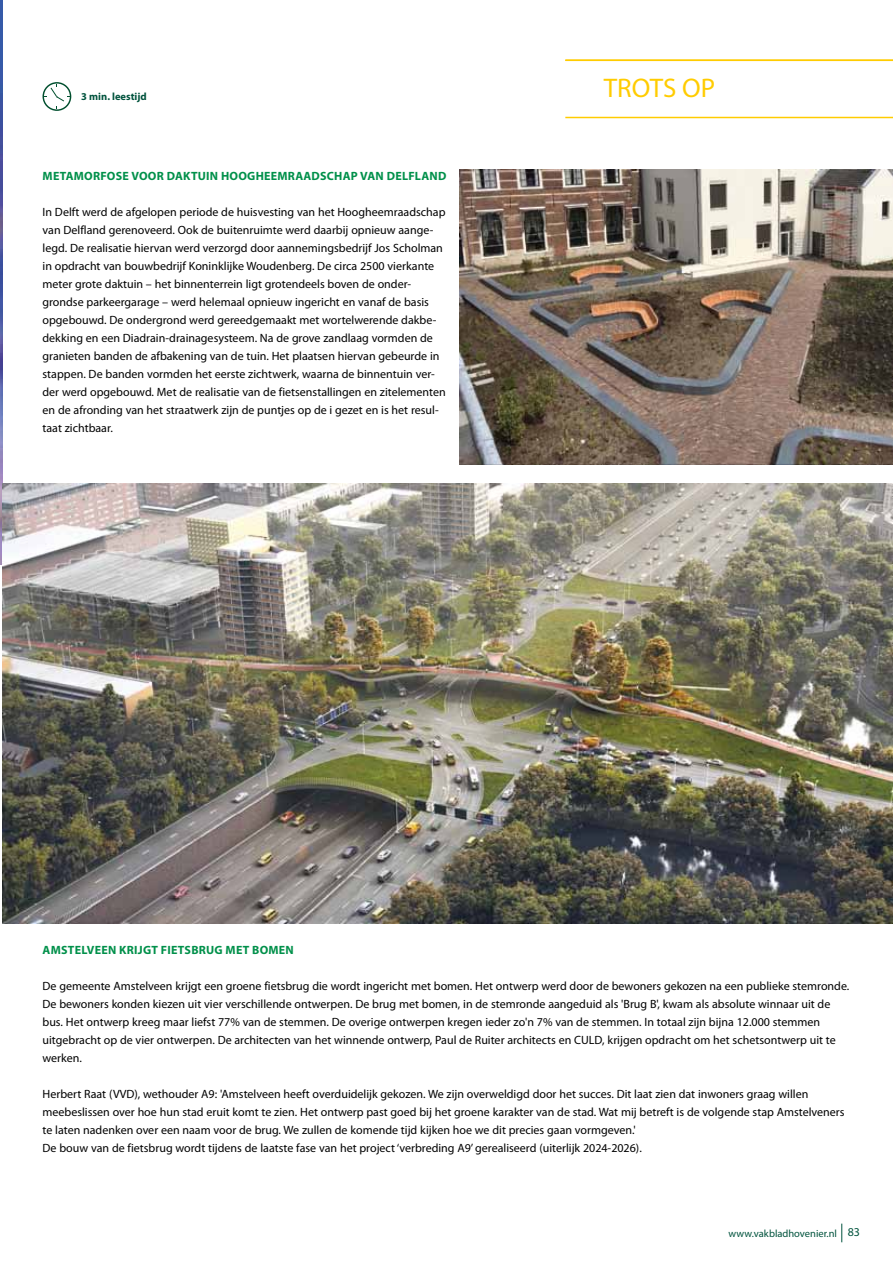
<style>
.page{position:relative;width:893px;height:1263px;background:#fff}
.page>*{position:absolute;margin:0;border:0;box-sizing:border-box;transform-origin:0 0}
.t1{font:27px "Myriad Pro";color:#fc0}
.t2{font:12px/18px "Myriad Pro";color:#000}
.t3{font:700 12px "Myriad Pro";letter-spacing:.02em;color:#00904a}
.t4{font:10.5px "Myriad Pro";color:#00533d}
.t5{font:700 10.5px "Myriad Pro";color:#00533d}
.s1{font-size:12px}
</style>
<div class="page">
<svg style="left:841px;top:1223px;width:1px;height:19px"></svg>
<hr style="left:565px;top:117px;width:328px;height:1px;background:#fc0">
<hr style="left:565px;top:60px;width:328px;height:1px;background:#fc0">
<svg style="left:43px;top:82px;width:28px;height:29px"></svg>
<img style="left:0;top:0;width:2px;height:565px">
<img style="left:459px;top:170px;width:434px;height:294px">
<img style="left:2px;top:484px;width:891px;height:440px">
<p class="t5" style="left:81px;top:90px;width:67px">3 MIN. LEESTIJD</p>
<p class="t3" style="left:43px;top:168px;width:222px">METAMORFOSE VOOR DAKTUIN HOOGHEEM</p>
<p class="t3" style="left:288px;top:168px;width:17px">RAAD</p>
<p class="t3" style="left:320px;top:168px;width:127px">SCHAP VAN DELFLAND</p>
<p class="t2" style="left:43px;top:203px;width:405px">In Delft werd de afgelopen periode de huisvesting van het Hoogheemraadschap van Delfland gerenoveerd. Ook de buitenruimte werd daarbij opnieuw aange&shy;legd. De realisatie hiervan werd verzorgd door aannemingsbedrijf Jos Scholman in opdracht van bouwbedrijf Koninklijke Woudenberg. De circa 2500 vierkante meter grote daktuin – het binnenterrein ligt grotendeels boven de onder&shy;grondse parkeergarage – werd helemaal opnieuw ingericht en vanaf de basis opgebouwd. De ondergrond werd gereedgemaakt met wortelwerende dakbe&shy;dekking en een Diadrain-drainagesysteem. Na de grove zandlaag vormden de granieten banden de afbakening van de tuin. Het plaatsen hiervan gebeurde in stappen. De banden vormden het eerste zichtwerk, waarna de binnentuin ver&shy;der werd opgebouwd. Met de realisatie van de fietsenstallingen en zitelementen en de afronding van het straatwerk zijn de puntjes op de i gezet en is het resul&shy;taat zichtbaar.</p>
<h1 class="t1" style="left:604px;top:71px;width:113px">TROTS OP</h1>
<p class="t3" style="left:43px;top:942px;width:253px">AMSTELVEEN KRIJGT FIETSBRUG MET BOMEN</p>
<p class="t2" style="left:43px;top:977px;width:808px">De gemeente Amstelveen krijgt een groene fietsbrug die wordt ingericht met bomen. Het ontwerp werd door de bewoners gekozen na een publieke stemronde.<br>De bewoners konden kiezen uit vier verschillende ontwerpen. De brug met bomen, in de stemronde aangeduid als 'Brug B', kwam als absolute winnaar uit de bus. Het ontwerp kreeg maar liefst 77% van de stemmen. De overige ontwerpen kregen ieder zo'n 7% van de stemmen. In totaal zijn bijna 12.000 stemmen uitgebracht op de vier ontwerpen. De architecten van het winnende ontwerp, Paul de Ruiter architects en CULD, krijgen opdracht om het schetsontwerp uit te werken.</p>
<p class="t2" style="left:43px;top:1085px;width:803px">Herbert Raat (VVD), wethouder A9: 'Amstelveen heeft overduidelijk gekozen. We zijn overweldigd door het succes. Dit laat zien dat inwoners graag willen meebeslissen over hoe hun stad eruit komt te zien. Het ontwerp past goed bij het groene karakter van de stad. Wat mij betreft is de volgende stap Amstelveners te laten nadenken over een naam voor de brug. We zullen de komende tijd kijken hoe we dit precies gaan vormgeven.'<br>De bouw van de fietsbrug wordt tijdens de laatste fase van het project ‘verbreding A9’ gerealiseerd (uiterlijk 2024-2026).</p>
<p class="t4" style="left:729px;top:1227px;width:133px">www.vakbladhovenier.nl <span class="s1">83</span></p>
</div>
